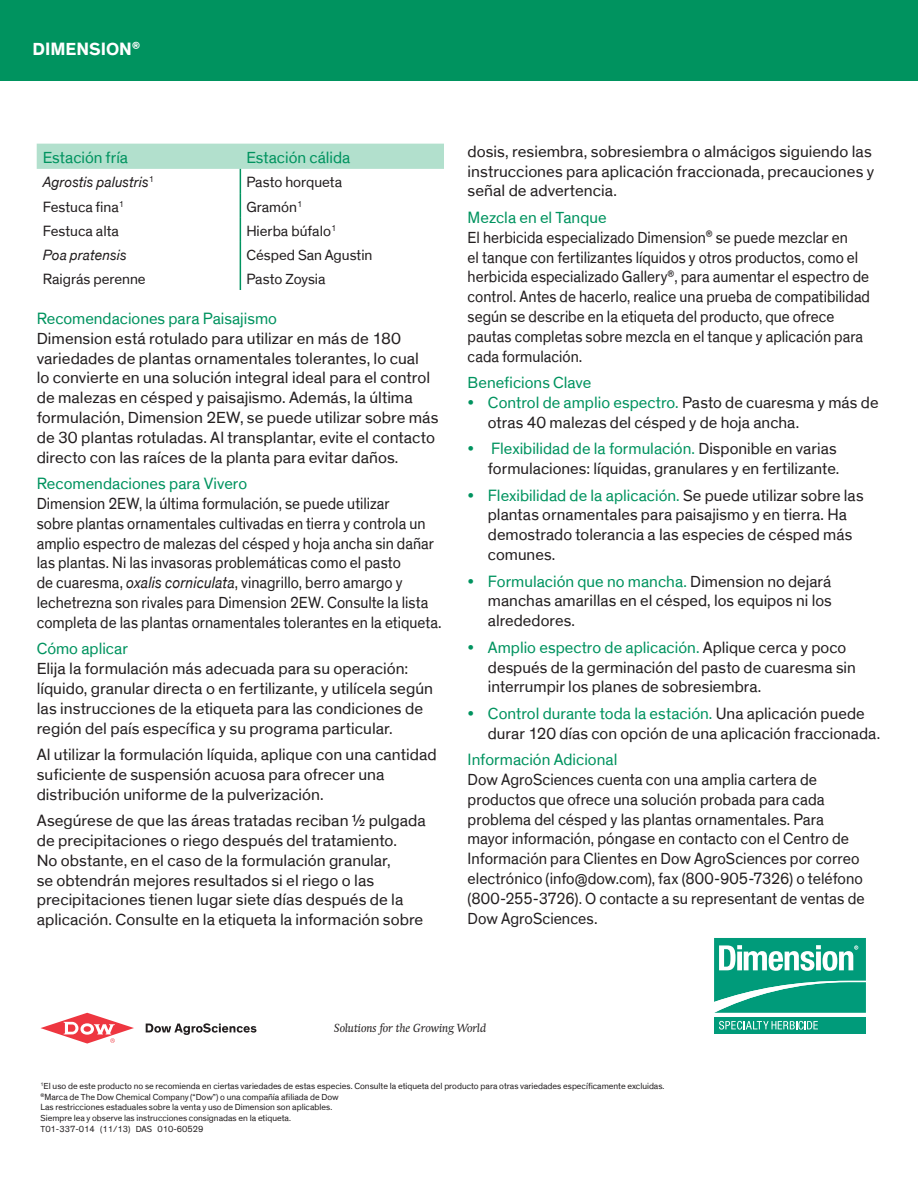
<style>
.page{position:relative;width:918px;height:1188px;background:#fff}
.page>*{position:absolute;margin:0;border:0;box-sizing:border-box;transform-origin:0 0}
.t1{font:700 18px "Dow Corporate";color:#fff}
.t2{font:16.5px/19.8px "Dow Corporate";color:#231f20}
.t3{font:16.5px/19.8px "Dow Corporate";color:#231f20;scale:.93 1}
.t4{font:16.5px/19.8px "Dow Corporate";color:#231f20;scale:.96 1}
.t5{font:16.5px "Dow Corporate";color:#00935f}
.t6{font:15px "Dow Corporate";color:#231f20}
.t7{font:italic 15px "Dow Corporate";color:#231f20}
.t8{font:italic 12px "Swift Neue LT Pro";color:#231f20}
.t9{font:9px "Dow Corporate";color:#231f20}
.s1{color:#00935f}
.s2{font-style:italic}
</style>
<div class="page">
<svg style="left:37px;top:144px;width:407px;height:146px"></svg>
<div style="left:714px;top:1017px;width:152px;height:17px;background:#009b7a"></div>
<svg style="left:719px;top:1021px;width:99px;height:9px"></svg>
<svg style="left:714px;top:938px;width:152px;height:75px"></svg>
<svg style="left:146px;top:1023px;width:110px;height:12px"></svg>
<svg style="left:40px;top:1013px;width:94px;height:31px"></svg>
<div style="left:0;top:0;width:918px;height:81px;background:#00935f"></div>
<p class="t1" style="left:32px;top:38px;width:109px">DIMENSION<sup>®</sup></p>
<p class="t5" style="left:43px;top:148px;width:87px">Estación fría</p>
<p class="t5" style="left:246px;top:148px;width:106px">Estación cálida</p>
<p class="t7" style="left:43px;top:174px;width:113px">Agrostis palustris<sup>1</sup></p>
<p class="t6" style="left:246px;top:174px;width:97px">Pasto horqueta</p>
<p class="t6" style="left:43px;top:198px;width:83px">Festuca fina<sup>1</sup></p>
<p class="t6" style="left:246px;top:198px;width:57px">Gramón<sup>1</sup></p>
<p class="t6" style="left:43px;top:222px;width:78px">Festuca alta</p>
<p class="t6" style="left:246px;top:222px;width:91px">Hierba búfalo<sup>1</sup></p>
<p class="t7" style="left:43px;top:246px;width:86px">Poa pratensis</p>
<p class="t6" style="left:246px;top:246px;width:128px">Césped San Agustin</p>
<p class="t6" style="left:43px;top:270px;width:104px">Raigrás perenne</p>
<p class="t6" style="left:246px;top:270px;width:81px">Pasto Zoysia</p>
<p class="t5" style="left:37px;top:309px;width:242px">Recomendaciones para Paisajismo</p>
<p class="t2" style="left:37px;top:329px;width:403px">Dimension está rotulado para utilizar en más de 180 variedades de plantas ornamentales tolerantes, lo cual<br>lo convierte en una solución integral ideal para el control de malezas en césped y paisajismo. Además, la última formulación, Dimension 2EW, se puede utilizar sobre más de 30 plantas rotuladas. Al transplantar, evite el contacto directo con las raíces de la planta para evitar daños.</p>
<p class="t3" style="left:37px;top:474px;width:437px"><span class="s1">Recomendaciones para Vivero<br></span>Dimension 2EW, la última formulación, se puede utilizar<br>sobre plantas ornamentales cultivadas en tierra y controla un amplio espectro de malezas del césped y hoja ancha sin dañar las plantas. Ni las invasoras problemáticas como el pasto<br>de cuaresma, <span class="s2">oxalis corniculata</span>, vinagrillo, berro amargo y lechetrezna son rivales para Dimension 2EW. Consulte la lista completa de las plantas ornamentales tolerantes en la etiqueta.</p>
<p class="t5" style="left:37px;top:639px;width:93px">Cómo aplicar</p>
<p class="t2" style="left:37px;top:659px;width:398px">Elija la formulación más adecuada para su operación: líquido, granular directa o en fertilizante, y utilícela según las instrucciones de la etiqueta para las condiciones de región del país específica y su programa particular.</p>
<p class="t2" style="left:37px;top:745px;width:401px">Al utilizar la formulación líquida, aplique con una cantidad suficiente de suspensión acuosa para ofrecer una distribución uniforme de la pulverización.</p>
<p class="t2" style="left:37px;top:811px;width:391px">Asegúrese de que las áreas tratadas reciban ½ pulgada de precipitaciones o riego después del tratamiento.<br>No obstante, en el caso de la formulación granular,<br>se obtendrán mejores resultados si el riego o las precipitaciones tienen lugar siete días después de la aplicación. Consulte en la etiqueta la información sobre</p>
<p class="t2" style="left:468px;top:142px;width:408px">dosis, resiembra, sobresiembra o almácigos siguiendo las instrucciones para aplicación fraccionada, precauciones y señal de advertencia.</p>
<p class="t3" style="left:468px;top:208px;width:434px"><span class="s1">Mezcla en el Tanque<br></span>El herbicida especializado Dimension<sup>®</sup> se puede mezclar en<br>el tanque con fertilizantes líquidos y otros productos, como el herbicida especializado Gallery<sup>®</sup>, para aumentar el espectro de control. Antes de hacerlo, realice una prueba de compatibilidad según se describe en la etiqueta del producto, que ofrece pautas completas sobre mezcla en el tanque y aplicación para cada formulación.</p>
<p class="t5" style="left:468px;top:373px;width:125px">Beneficions Clave</p>
<p class="t2" style="left:488px;top:393px;width:392px;text-indent:-20px"><span class="s1">• Control de amplio espectro.</span> Pasto de cuaresma y más de otras 40 malezas del césped y de hoja ancha.</p>
<p class="t2" style="left:468px;top:439px;width:373px;text-align:right"><span class="s1">• Flexibilidad de la formulación.</span> Disponible en varias formulaciones: líquidas, granulares y en fertilizante.</p>
<p class="t2" style="left:488px;top:486px;width:377px;text-indent:-20px"><span class="s1">• Flexibilidad de la aplicación.</span> Se puede utilizar sobre las plantas ornamentales para paisajismo y en tierra. Ha demostrado tolerancia a las especies de césped más comunes.</p>
<p class="t2" style="left:488px;top:572px;width:345px;text-align:justify;text-indent:-20px"><span class="s1">• Formulación que no mancha.</span> Dimension no dejará manchas amarillas en el césped, los equipos ni los alrededores.</p>
<p class="t2" style="left:488px;top:638px;width:369px;text-indent:-20px"><span class="s1">• Amplio espectro de aplicación.</span> Aplique cerca y poco después de la germinación del pasto de cuaresma sin interrumpir los planes de sobresiembra.</p>
<p class="t2" style="left:488px;top:704px;width:394px;text-indent:-20px"><span class="s1">• Control durante toda la estación.</span> Una aplicación puede durar 120 días con opción de una aplicación fraccionada.</p>
<p class="t4" style="left:468px;top:750px;width:415px"><span class="s1">Información Adicional<br></span>Dow AgroSciences cuenta con una amplia cartera de productos que ofrece una solución probada para cada problema del césped y las plantas ornamentales. Para mayor información, póngase en contacto con el Centro de Información para Clientes en Dow AgroSciences por correo electrónico (info@dow.com), fax (800-905-7326) o teléfono (800-255-3726). O contacte a su representant de ventas de Dow AgroSciences.</p>
<p class="t8" style="left:334px;top:1021px;width:154px">Solutions for the Growing World</p>
<p class="t9" style="left:40px;top:1081px;width:626px"><sup>1</sup>El uso de este producto no se recomienda en ciertas variedades de estas especies. Consulte la etiqueta del producto para otras variedades específicamente excluidas.</p>
<p class="t9" style="left:40px;top:1091px;width:300px"><sup>®</sup>Marca de The Dow Chemical Company (“Dow”) o una compañía afiliada de Dow</p>
<p class="t9" style="left:40px;top:1102px;width:293px">Las restricciones estaduales sobre la venta y uso de Dimension son aplicables.</p>
<p class="t9" style="left:40px;top:1113px;width:252px">Siempre lea y observe las instrucciones consignadas en la etiqueta.</p>
<p class="t9" style="left:40px;top:1124px;width:164px">T01-337-014 (11/13) DAS 010-60529</p>
</div>
